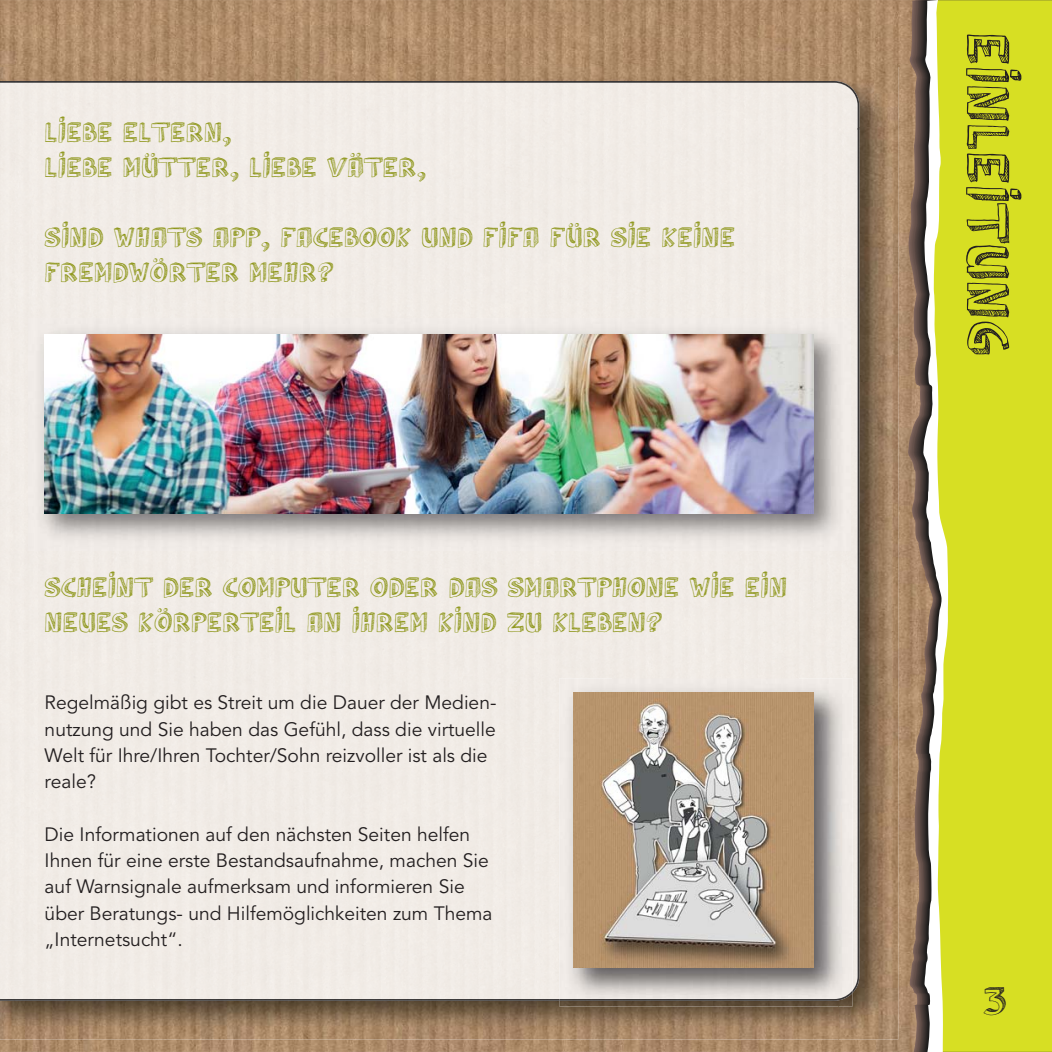
<style>
.page{position:relative;width:1052px;height:1052px;background:#fff}
.page>*{position:absolute;margin:0;border:0;box-sizing:border-box;transform-origin:0 0}
.t1{font:52.5px "Cul De Sac";color:#231f20}
.t2{font:35px "Cul De Sac";color:#231f20}
.t3{font:24.5px/35px "Cul De Sac";color:#8b9414}
.t4{font:19.25px/26.2px "Avenir LT Std";color:#231f20}
</style>
<div class="page">
<img style="left:0;top:0;width:907px;height:1052px">
<img style="left:0;top:67px;width:898px;height:60px">
<img style="left:839px;top:127px;width:59px;height:912px">
<img style="left:0;top:1000px;width:839px;height:39px">
<div style="left:0;top:83px;width:857px;height:239px;background:#f1ece6"></div>
<div style="left:0;top:322px;width:59px;height:677px;background:#f1ebe6"></div>
<div style="left:798px;top:322px;width:54px;height:356px;background:#f1ebe6"></div>
<div style="left:59px;top:550px;width:553px;height:449px;background:#f1ebe6"></div>
<div style="left:612px;top:550px;width:186px;height:128px;background:#f1ebe6"></div>
<img style="left:834px;top:81px;width:25px;height:25px">
<img style="left:852px;top:128px;width:7px;height:865px">
<img style="left:0;top:999px;width:559px;height:1px">
<div style="left:948px;top:0;width:104px;height:1052px;background:#d7df23"></div>
<svg style="left:907px;top:0;width:41px;height:1052px"></svg>
<img style="left:28px;top:318px;width:822px;height:232px">
<img style="left:45px;top:335px;width:769px;height:178px">
<img style="left:559px;top:999px;width:293px;height:7px">
<img style="left:559px;top:678px;width:293px;height:321px">
<img style="left:834px;top:990px;width:18px;height:10px">
<img style="left:573px;top:692px;width:241px;height:276px">
<p class="t3" style="left:45px;top:117px;width:383px">LIEBE ELTERN,<br>LIEBE MÜTTER, LIEBE VÄTER,</p>
<p class="t3" style="left:45px;top:222px;width:692px">SIND WHATS APP, FACEBOOK UND FIFA FÜR SIE KEINE<br>FREMDWÖRTER MEHR?</p>
<p class="t3" style="left:45px;top:572px;width:744px">SCHEINT DER COMPUTER ODER DAS SMARTPHONE WIE EIN<br>NEUES KÖRPERTEIL AN IHREM KIND ZU KLEBEN?</p>
<p class="t4" style="left:45px;top:690px;width:453px">Regelmäßig gibt es Streit um die Dauer der Medien&shy;nutzung und Sie haben das Gefühl, dass die virtuelle Welt für Ihre/Ihren Tochter/Sohn reizvoller ist als die reale?</p>
<p class="t4" style="left:45px;top:822px;width:449px">Die Informationen auf den nächsten Seiten helfen Ihnen für eine erste Bestandsaufnahme, machen Sie auf Warnsignale aufmerksam und informieren Sie über Beratungs- und Hilfemöglichkeiten zum Thema „Internetsucht“.</p>
<h1 class="t1" style="left:1019px;top:32px;width:325px;rotate:90deg">EINLEITUNG</h1>
<h2 class="t2" style="left:982px;top:979px;width:26px">3</h2>
</div>
